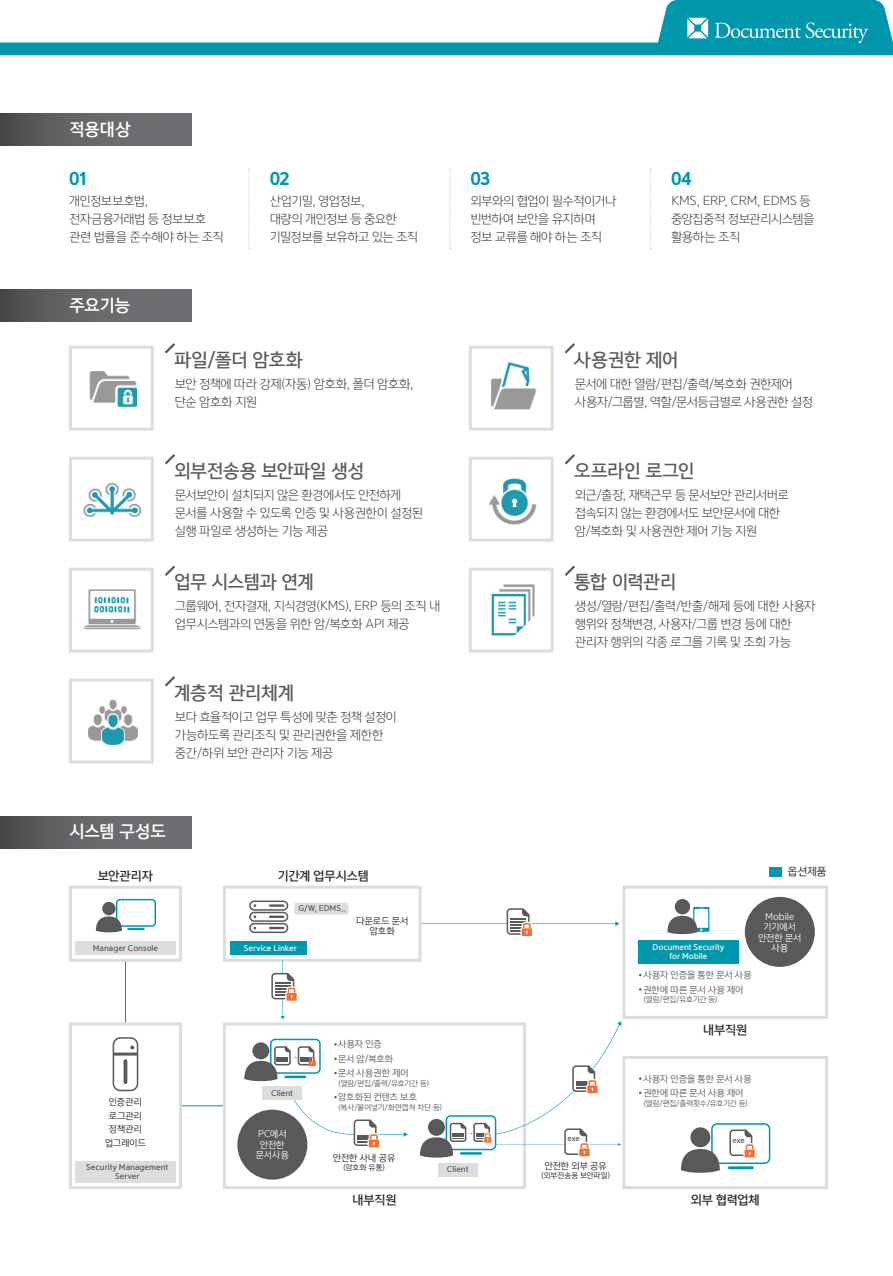
<style>
.page{position:relative;width:893px;height:1276px;background:#fff}
.page>*{position:absolute;margin:0;border:0;box-sizing:border-box;transform-origin:0 0}
.t1{font:18px "Yoon Gothic Pro 765";letter-spacing:-.015em;color:#58595b}
.t2{font:16.5px "Yoon Gothic Pro 775";letter-spacing:-.005em;color:#fff}
.t3{font:16.5px "Yoon Gothic Pro 795";letter-spacing:-.03em;color:#0097ad}
.t4{font:12px/18px "Yoon Gothic Pro 725";letter-spacing:-.005em;color:#231f20}
.t5{font:12px "Yoon Gothic Pro 765";letter-spacing:-.015em;color:#231f20}
.t6{font:10.5px "Yoon Gothic Pro 745";color:#231f20}
.t7{font:9px/14.2px "Yoon Gothic Pro 745";letter-spacing:.005em;color:#58595b}
.t8{font:9px/13.5px "Yoon Gothic Pro 745";color:#231f20;text-align:center}
.t9{font:9px/10.5px "Yoon Gothic Pro 745";color:#fff;text-align:center}
.t10{font:7.5px "Yoon Gothic Pro 745";letter-spacing:-.005em;color:#58595b}
.t11{font:7.5px/9px "Yoon Gothic Pro 775";color:#58595b;text-align:center}
.t12{font:7.5px/9px "Yoon Gothic Pro 775";color:#fff;text-align:center}
.t13{font:7.5px "Yoon Gothic Pro 745";letter-spacing:.01em;color:#231f20}
.t14{font:7.05px "Yoon Gothic Pro 775";letter-spacing:-.01em;color:#58595b}
</style>
<div class="page">
<svg style="left:0;top:0;width:893px;height:55px"></svg>
<hr style="left:125px;top:960px;width:1px;height:64px;background:#0097ad">
<hr style="left:181px;top:1105px;width:43px;height:1px;background:#0097ad">
<div style="left:223px;top:1022px;width:303px;height:167px;border:3px solid #dcddde"></div>
<img style="left:491px;top:584px;width:44px;height:52px">
<img style="left:88px;top:699px;width:50px;height:46px">
<img style="left:83px;top:482px;width:59px;height:35px">
<img style="left:83px;top:589px;width:58px;height:41px">
<img style="left:489px;top:478px;width:48px;height:47px">
<img style="left:491px;top:361px;width:46px;height:49px">
<div style="left:0;top:114px;width:191px;height:32px;background:linear-gradient(to right,#505153,#75777a)"></div>
<div style="left:0;top:289px;width:191px;height:32px;background:linear-gradient(to right,#505153,#75777a)"></div>
<div style="left:0;top:816px;width:191px;height:32px;background:linear-gradient(to right,#505153,#75777a)"></div>
<svg style="left:165px;top:343px;width:10px;height:11px"></svg>
<img style="left:89px;top:371px;width:49px;height:37px">
<div style="left:69px;top:346px;width:85px;height:84px;border:3px solid #dcddde"></div>
<div style="left:469px;top:346px;width:85px;height:84px;border:3px solid #dcddde"></div>
<div style="left:69px;top:457px;width:85px;height:84px;border:3px solid #dcddde"></div>
<div style="left:469px;top:457px;width:85px;height:84px;border:3px solid #dcddde"></div>
<div style="left:69px;top:567px;width:85px;height:85px;border:3px solid #dcddde"></div>
<div style="left:469px;top:567px;width:85px;height:85px;border:3px solid #dcddde"></div>
<div style="left:69px;top:678px;width:85px;height:85px;border:3px solid #dcddde"></div>
<svg style="left:564px;top:343px;width:11px;height:11px"></svg>
<svg style="left:165px;top:454px;width:10px;height:11px"></svg>
<svg style="left:564px;top:454px;width:11px;height:11px"></svg>
<svg style="left:165px;top:565px;width:10px;height:11px"></svg>
<svg style="left:564px;top:565px;width:11px;height:11px"></svg>
<svg style="left:165px;top:676px;width:10px;height:11px"></svg>
<svg style="left:248px;top:168px;width:2px;height:81px"></svg>
<svg style="left:449px;top:168px;width:2px;height:81px"></svg>
<svg style="left:650px;top:168px;width:1px;height:81px"></svg>
<div style="left:69px;top:885px;width:113px;height:77px;border:3px solid #dcddde"></div>
<div style="left:75px;top:941px;width:101px;height:13px;background:#dcddde"></div>
<div style="left:69px;top:1022px;width:113px;height:167px;border:3px solid #dcddde"></div>
<div style="left:622px;top:885px;width:206px;height:134px;border:3px solid #dcddde"></div>
<div style="left:622px;top:1056px;width:206px;height:133px;border:3px solid #dcddde"></div>
<div style="left:223px;top:885px;width:199px;height:77px;border:3px solid #dcddde"></div>
<div style="left:231px;top:941px;width:76px;height:13px;background:#0097ad"></div>
<div style="left:75px;top:1160px;width:101px;height:22px;background:#dcddde"></div>
<div style="left:770px;top:867px;width:12px;height:9px;background:#0097ad"></div>
<div style="left:116px;top:899px;width:40px;height:27px;border:2px solid #0097ad;border-radius:3px"></div>
<div style="left:102px;top:902px;width:14px;height:13px;background:#58595b;border-radius:50%"></div>
<svg style="left:96px;top:916px;width:49px;height:16px"></svg>
<div style="left:113px;top:1037px;width:25px;height:54px;border:2px solid #58595b;border-radius:7px"></div>
<hr style="left:113px;top:1052px;width:25px;height:3px;background:#58595b">
<svg style="left:130px;top:1045px;width:4px;height:4px"></svg>
<hr style="left:124px;top:1059px;width:3px;height:25px;background:#58595b;border-radius:2px">
<div style="left:249px;top:900px;width:39px;height:10px;border:2px solid #58595b;border-radius:4px"></div>
<svg style="left:269px;top:904px;width:15px;height:2px"></svg>
<div style="left:249px;top:911px;width:39px;height:11px;border:2px solid #58595b;border-radius:4px"></div>
<hr style="left:269px;top:915px;width:15px;height:3px;background:#58595b">
<div style="left:249px;top:923px;width:39px;height:10px;border:2px solid #58595b;border-radius:4px"></div>
<svg style="left:269px;top:927px;width:15px;height:2px"></svg>
<div style="left:294px;top:902px;width:54px;height:12px;background:#dcddde;border-radius:2px"></div>
<div style="left:675px;top:899px;width:15px;height:15px;background:#58595b;border-radius:50%"></div>
<svg style="left:667px;top:907px;width:42px;height:27px"></svg>
<div style="left:638px;top:940px;width:100px;height:23px;background:#0097ad"></div>
<div style="left:745px;top:897px;width:70px;height:70px;background:#58595b;border-radius:50%"></div>
<div style="left:237px;top:1109px;width:70px;height:70px;background:#58595b;border-radius:50%"></div>
<div style="left:711px;top:1123px;width:59px;height:41px;border:2px solid #0097ad;border-radius:5px"></div>
<hr style="left:728px;top:1166px;width:26px;height:3px;background:#0097ad">
<div style="left:690px;top:1127px;width:20px;height:20px;background:#58595b;border-radius:50%"></div>
<svg style="left:681px;top:1149px;width:39px;height:23px"></svg>
<div style="left:270px;top:1038px;width:51px;height:35px;border:2px solid #0097ad;border-radius:4px"></div>
<div style="left:438px;top:1163px;width:39px;height:13px;background:#dcddde"></div>
<svg style="left:420px;top:1021px;width:201px;height:136px"></svg>
<svg style="left:729px;top:1129px;width:26px;height:29px"></svg>
<svg style="left:420px;top:906px;width:199px;height:31px"></svg>
<svg style="left:271px;top:960px;width:27px;height:59px"></svg>
<svg style="left:244px;top:1043px;width:164px;height:105px"></svg>
<svg style="left:687px;top:18px;width:21px;height:20px"></svg>
<svg style="left:715px;top:22px;width:153px;height:21px;background:#2ba8ba"></svg>
<h2 class="t2" style="left:69px;top:118px;width:63px">적용대상</h2>
<h2 class="t3" style="left:69px;top:167px;width:21px">01</h2>
<p class="t4" style="left:69px;top:191px;width:156px">개인정보보호법, 전자금융거래법 등 정보보호 관련 법률을 준수해야 하는 조직</p>
<h2 class="t2" style="left:69px;top:293px;width:62px">주요기능</h2>
<h2 class="t3" style="left:270px;top:167px;width:21px">02</h2>
<p class="t4" style="left:270px;top:191px;width:150px">산업기밀, 영업정보,<br>대량의 개인정보 등 중요한 기밀정보를 보유하고 있는 조직</p>
<h1 class="t1" style="left:174px;top:348px;width:130px">파일/폴더 암호화</h1>
<p class="t4" style="left:175px;top:374px;width:240px">보안 정책에 따라 강제(자동) 암호화, 폴더 암호화, 단순 암호화 지원</p>
<h1 class="t1" style="left:174px;top:459px;width:191px">외부전송용 보안파일 생성</h1>
<p class="t4" style="left:175px;top:485px;width:249px">문서보안이 설치되지 않은 환경에서도 안전하게 문서를 사용할 수 있도록 인증 및 사용권한이 설정된 실행 파일로 생성하는 기능 제공</p>
<h1 class="t1" style="left:174px;top:570px;width:141px">업무 시스템과 연계</h1>
<p class="t4" style="left:175px;top:597px;width:266px">그룹웨어, 전자결재, 지식경영(KMS), ERP 등의 조직 내 업무시스템과의 연동을 위한 암/복호화 API 제공</p>
<h1 class="t1" style="left:174px;top:681px;width:121px">계층적 관리체계</h1>
<p class="t4" style="left:175px;top:707px;width:223px">보다 효율적이고 업무 특성에 맞춘 정책 설정이 가능하도록 관리조직 및 관리권한을 제한한 중간/하위 보안 관리자 기능 제공</p>
<h2 class="t2" style="left:69px;top:820px;width:98px">시스템 구성도</h2>
<p class="t5" style="left:98px;top:868px;width:57px">보안관리자</p>
<p class="t5" style="left:278px;top:868px;width:93px">기간계 업무시스템</p>
<p class="t11" style="left:298px;top:904px;width:49px">G/W, EDMS..</p>
<p class="t8" style="left:357px;top:915px;width:53px;line-height:10.5px">다운로드 문서 암호화</p>
<p class="t11" style="left:93px;top:943px;width:67px">Manager Console</p>
<p class="t12" style="left:244px;top:943px;width:54px">Service Linker</p>
<h2 class="t3" style="left:471px;top:167px;width:21px">03</h2>
<p class="t4" style="left:471px;top:191px;width:147px">외부와의 협업이 필수적이거나 빈번하여 보안을 유지하며 정보 교류를 해야 하는 조직</p>
<h2 class="t3" style="left:671px;top:167px;width:21px">04</h2>
<p class="t4" style="left:671px;top:191px;width:144px">KMS, ERP, CRM, EDMS 등 중앙집중적 정보관리시스템을 활용하는 조직</p>
<h1 class="t1" style="left:574px;top:348px;width:106px">사용권한 제어</h1>
<p class="t4" style="left:575px;top:374px;width:239px">문서에 대한 열람/편집/출력/복호화 권한제어 사용자/그룹별, 역할/문서등급별로 사용권한 설정</p>
<h1 class="t1" style="left:574px;top:459px;width:122px">오프라인 로그인</h1>
<p class="t4" style="left:575px;top:485px;width:215px">외근/출장, 재택근무 등 문서보안 관리서버로 접속되지 않는 환경에서도 보안문서에 대한 암/복호화 및 사용권한 제어 기능 지원</p>
<h1 class="t1" style="left:574px;top:570px;width:104px">통합 이력관리</h1>
<p class="t4" style="left:575px;top:597px;width:242px">생성/열람/편집/출력/반출/해제 등에 대한 사용자 행위와 정책변경, 사용자/그룹 변경 등에 대한 관리자 행위의 각종 로그를 기록 및 조회 가능</p>
<p class="t12" style="left:653px;top:942px;width:73px">Document Security for Mobile</p>
<p class="t6" style="left:788px;top:864px;width:40px">옵션제품</p>
<p class="t9" style="left:758px;top:911px;width:44px">Mobile 기기에서 안전한 문서 사용</p>
<p class="t7" style="left:643px;top:968px;width:110px">사용자 인증을 통한 문서 사용 권한에 따른 문서 사용 제어</p>
<p class="t10" style="left:643px;top:995px;width:76px">(열람/편집/유효기간 등)</p>
<p class="t5" style="left:703px;top:1022px;width:46px">내부직원</p>
<p class="t8" style="left:105px;top:1095px;width:42px">인증관리 로그관리 정책관리 업그레이드</p>
<p class="t11" style="left:86px;top:1162px;width:84px">Security Management<br>Server</p>
<p class="t11" style="left:271px;top:1088px;width:23px">Client</p>
<p class="t7" style="left:338px;top:1037px;width:72px">사용자 인증<br>문서 암/복호화 문서 사용권한 제어</p>
<p class="t10" style="left:338px;top:1078px;width:93px">(열람/편집/출력/유효기간 등)</p>
<p class="t7" style="left:338px;top:1089px;width:80px">암호화된 컨텐츠 보호</p>
<p class="t10" style="left:338px;top:1102px;width:106px">(복사/붙여넣기/화면캡쳐 차단 등)</p>
<p class="t9" style="left:256px;top:1128px;width:35px">PC에서 안전한 문서사용</p>
<p class="t14" style="left:567px;top:1134px;width:14px">exe</p>
<p class="t8" style="left:333px;top:1150px;width:64px">안전한 사내 공유</p>
<p class="t13" style="left:343px;top:1162px;width:43px">(암호화 유통)</p>
<p class="t8" style="left:545px;top:1158px;width:63px">안전한 외부 공유</p>
<p class="t13" style="left:541px;top:1170px;width:71px">(외부전송용 보안파일)</p>
<p class="t11" style="left:447px;top:1165px;width:23px">Client</p>
<p class="t7" style="left:643px;top:1071px;width:110px">사용자 인증을 통한 문서 사용 권한에 따른 문서 사용 제어</p>
<p class="t10" style="left:643px;top:1098px;width:106px">(열람/편집/출력횟수/유효기간 등)</p>
<p class="t14" style="left:733px;top:1135px;width:14px">exe</p>
<p class="t5" style="left:352px;top:1192px;width:46px">내부직원</p>
<p class="t5" style="left:691px;top:1192px;width:71px">외부 협력업체</p>
</div>
